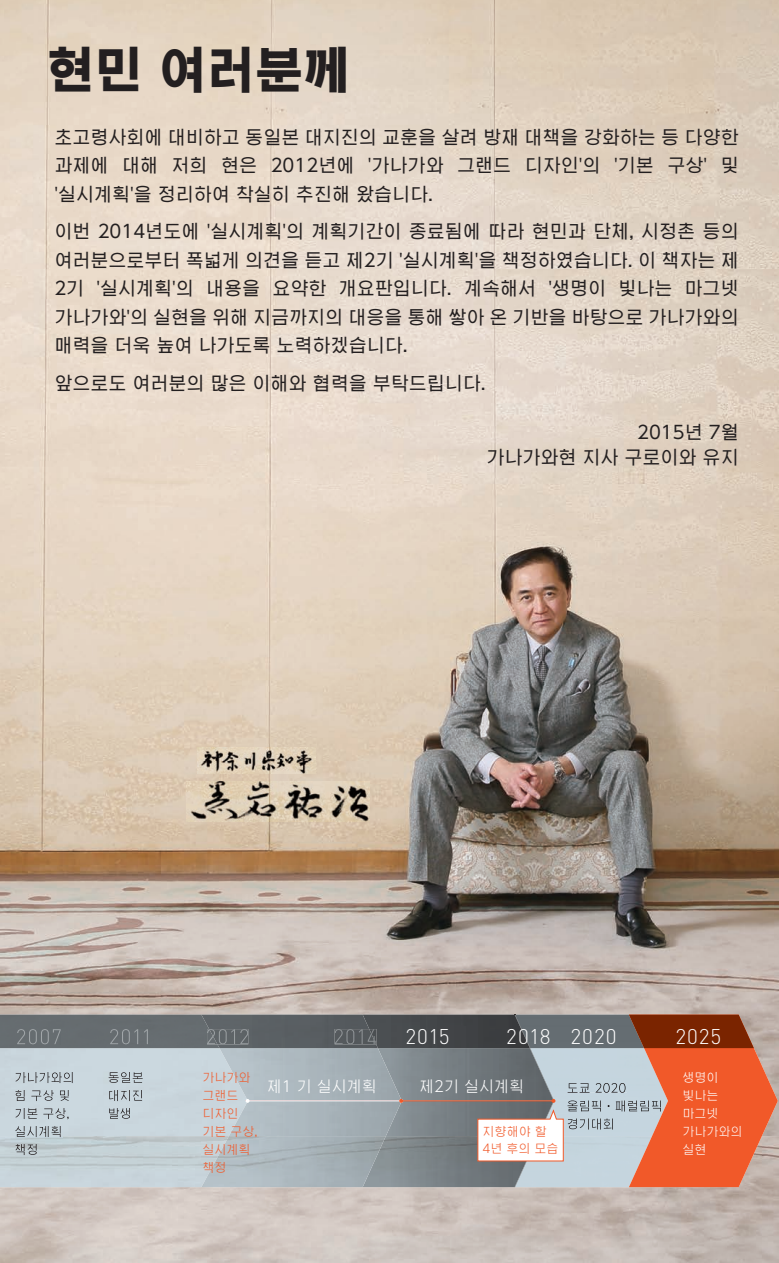
<style>
.page{position:relative;width:779px;height:1263px;background:#fff}
.page>*{position:absolute;margin:0;border:0;box-sizing:border-box;transform-origin:0 0}
.t1{font:700 48px "UD Shin Go Hang Koc";color:#231f20}
.t2{font:300 21px "DIN Pro";letter-spacing:.045em;color:#fff}
.t3{font:18px/28.5px "UD Shin Go Hang Koc";color:#231f20;text-align:justify}
.t4{font:300 15px "UD Shin Go Hang Koc";color:#fff}
.t5{font:300 12px/18px "UD Shin Go Hang Koc";color:#f15929}
.t6{font:300 12px/18px "UD Shin Go Hang Koc";color:#fff}
</style>
<div class="page">
<img style="left:0;top:269px;width:778px;height:867px">
<img style="left:0;top:0;width:778px;height:269px">
<div style="left:0;top:1048px;width:219px;height:88px;background:#cad7de"></div>
<div style="left:538px;top:1136px;width:90px;height:51px;background:#c5d5de"></div>
<div style="left:554px;top:1048px;width:74px;height:88px;background:#c5d5de"></div>
<img style="left:385px;top:1136px;width:129px;height:51px">
<img style="left:401px;top:1048px;width:128px;height:88px">
<img style="left:514px;top:1162px;width:24px;height:25px">
<img style="left:529px;top:1048px;width:25px;height:51px">
<img style="left:201px;top:1136px;width:184px;height:51px">
<img style="left:219px;top:1048px;width:182px;height:88px">
<div style="left:0;top:1014px;width:201px;height:34px;background:#666c70"></div>
<div style="left:530px;top:1014px;width:98px;height:34px;background:#656d72"></div>
<img style="left:377px;top:1014px;width:137px;height:34px">
<img style="left:514px;top:1014px;width:16px;height:34px">
<svg style="left:628px;top:1014px;width:149px;height:173px"></svg>
<img style="left:201px;top:1014px;width:176px;height:34px">
<hr style="left:247px;top:1100px;width:154px;height:1px;background:#fff">
<svg style="left:245px;top:1099px;width:4px;height:4px"></svg>
<img style="left:186px;top:781px;width:183px;height:40px">
<img style="left:197px;top:748px;width:118px;height:26px">
<hr style="left:401px;top:1100px;width:152px;height:1px;background:#f15929">
<svg style="left:399px;top:1099px;width:4px;height:4px"></svg>
<img style="left:16px;top:1072px;width:58px;height:11px">
<img style="left:16px;top:1090px;width:54px;height:11px">
<img style="left:16px;top:1108px;width:53px;height:11px">
<img style="left:15px;top:1136px;width:47px;height:1px">
<img style="left:15px;top:1126px;width:47px;height:10px">
<img style="left:15px;top:1144px;width:22px;height:11px">
<img style="left:109px;top:1072px;width:35px;height:11px">
<img style="left:109px;top:1090px;width:35px;height:11px">
<img style="left:109px;top:1108px;width:21px;height:11px">
<img style="left:567px;top:1083px;width:59px;height:10px">
<img style="left:567px;top:1100px;width:95px;height:11px">
<img style="left:567px;top:1118px;width:45px;height:11px">
<img style="left:17px;top:1029px;width:44px;height:15px">
<img style="left:110px;top:1029px;width:38px;height:15px">
<img style="left:207px;top:1029px;width:2px;height:15px">
<img style="left:209px;top:1029px;width:39px;height:15px">
<img style="left:334px;top:1029px;width:42px;height:15px">
<svg style="left:476px;top:1099px;width:88px;height:63px"></svg>
<h1 class="t1" style="left:47px;top:35px;width:305px">현민 여러분께</h1>
<p class="t3" style="left:54px;top:122px;width:685px">초고령사회에 대비하고 동일본 대지진의 교훈을 살려 방재 대책을 강화하는 등 다양한 과제에 대해 저희 현은 2012년에 '가나가와 그랜드 디자인'의 '기본 구상' 및 '실시계획'을 정리하여 착실히 추진해 왔습니다.</p>
<p class="t3" style="left:54px;top:217px;width:685px">이번 2014년도에 '실시계획'의 계획기간이 종료됨에 따라 현민과 단체, 시정촌 등의 여러분으로부터 폭넓게 의견을 듣고 제2기 '실시계획'을 책정하였습니다. 이 책자는 제 2기 '실시계획'의 내용을 요약한 개요판입니다. 계속해서 '생명이 빛나는 마그넷 가나가와'의 실현을 위해 지금까지의 대응을 통해 쌓아 온 기반을 바탕으로 가나가와의 매력을 더욱 높여 나가도록 노력하겠습니다.</p>
<p class="t3" style="left:54px;top:368px;width:432px">앞으로도 여러분의 많은 이해와 협력을 부탁드립니다.</p>
<p class="t3" style="left:486px;top:419px;width:253px;line-height:25.5px;text-align:right">2015년 7월<br>가나가와현 지사 구로이와 유지</p>
<p class="t2" style="left:405px;top:1022px;width:46px">2015</p>
<p class="t2" style="left:506px;top:1022px;width:112px">2018 2020</p>
<p class="t2" style="left:675px;top:1022px;width:47px">2025</p>
<p class="t5" style="left:202px;top:1068px;width:57px">가나가와 그랜드 디자인 기본 구상, 실시계획 책정</p>
<p class="t4" style="left:267px;top:1076px;width:111px">제1 기 실시계획</p>
<p class="t4" style="left:419px;top:1076px;width:106px">제2기 실시계획</p>
<p class="t6" style="left:682px;top:1068px;width:61px">생명이 빛나는 마그넷 가나가와의 실현</p>
<p class="t5" style="left:482px;top:1123px;width:77px;line-height:16.8px">지향해야 할<br>4년 후의 모습</p>
</div>
